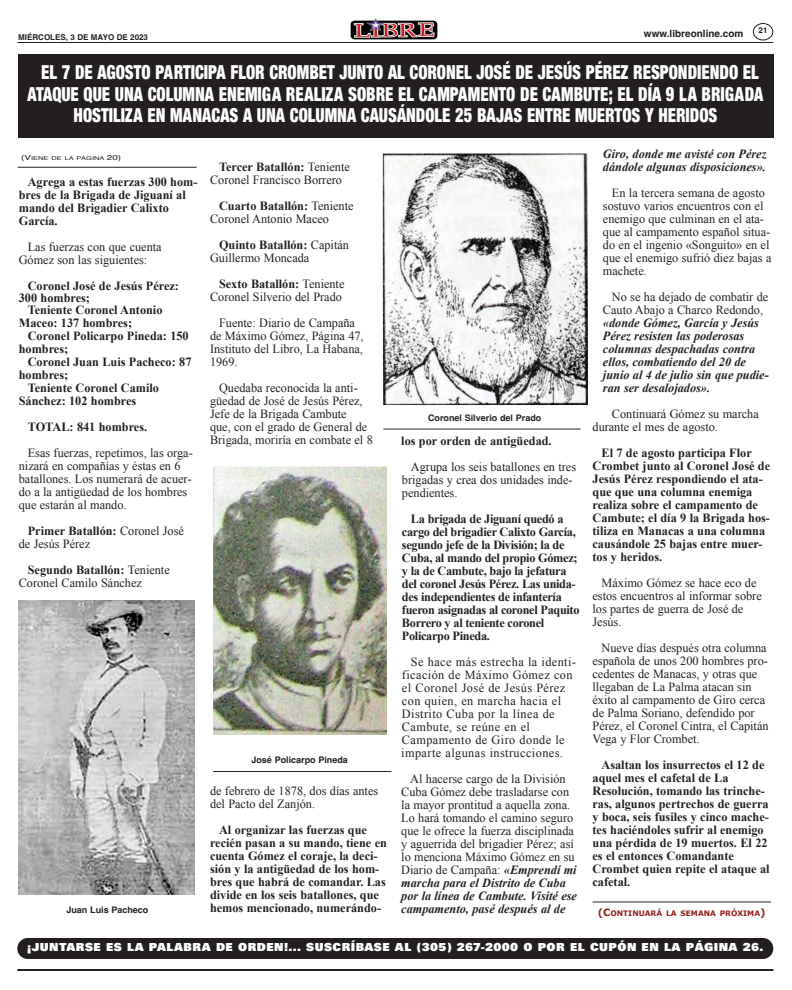
<style>
.page{position:relative;width:792px;height:990px;background:#fff}
.page>*{position:absolute;margin:0;border:0;box-sizing:border-box;transform-origin:0 0}
.t1{font:20.8px/21.3px "Sans Black Condensed DTC";color:#fff;text-align:center;scale:.85 1}
.t2{font:12.5px/13px "Times New Roman";color:#231f20}
.t3{font:700 12.5px/13px "Times New Roman";color:#231f20}
.t4{font:700 12.5px/13px "Times New Roman";letter-spacing:-.025em;color:#231f20}
.t5{font:italic 700 12.5px/13px "Times New Roman";color:#231f20}
.t6{font:12.5px/13px "Times New Roman";letter-spacing:.035em;color:#231f20}
.t7{font:12px "Univers Ultra Bold DTC";letter-spacing:.035em;color:#fff}
.t8{font:700 10px "Helvetica";color:#231f20}
.t9{font:700 9px "Helvetica";color:#231f20}
.t10{font:700 8px "Helvetica";color:#231f20}
.t11{font:700 7.5px "Verdana";color:#91211f}
.t12{font:5.2px "Helvetica";color:#231f20;scale:1.41 1}
.s1{font-size:7px}
.s2{font-weight:700}
.s3{font-weight:700;font-style:italic}
.s4{font-size:10px}
</style>
<div class="page">
<hr style="left:17px;top:969px;width:756px;height:2px;background:#231f20">
<hr style="left:17px;top:42px;width:756px;height:1px;background:#231f20">
<img style="left:350px;top:18px;width:88px;height:22px">
<svg style="left:753px;top:23px;width:20px;height:18px"></svg>
<div style="left:17px;top:938px;width:756px;height:21px;background:#231f20;border-radius:10px"></div>
<hr style="left:18px;top:167px;width:179px;height:1px;background:#231f20">
<img style="left:384px;top:155px;width:203px;height:249px">
<div style="left:380px;top:151px;width:211px;height:257px;border:3px solid #fff"></div>
<img style="left:214px;top:468px;width:172px;height:266px">
<div style="left:210px;top:464px;width:180px;height:274px;border:3px solid #fff"></div>
<img style="left:19px;top:601px;width:175px;height:293px">
<div style="left:15px;top:597px;width:183px;height:301px;border:3px solid #fff"></div>
<div style="left:18px;top:54px;width:755px;height:83px;background:#231f20"></div>
<hr style="left:593px;top:902px;width:178px;height:1px;background:#231f20">
<hr style="left:383px;top:429px;width:198px;height:1px;background:#231f20">
<hr style="left:213px;top:771px;width:178px;height:1px;background:#231f20">
<p class="t10" style="left:18px;top:34px;width:131px">MIÉRCOLES, 3 DE MAYO DE 2023</p>
<p class="t8" style="left:644px;top:29px;width:101px">www.libreonline.com</p>
<p class="t10" style="left:759px;top:27px;width:10px">21</p>
<p class="t1" style="left:28px;top:64px;width:867px">EL 7 DE AGOSTO PARTICIPA FLOR CROMBET JUNTO AL CORONEL JOSÉ DE JESÚS PÉREZ RESPONDIENDO EL<br>ATAQUE QUE UNA COLUMNA ENEMIGA REALIZA SOBRE EL CAMPAMENTO DE CAMBUTE; EL DÍA 9 LA BRIGADA<br>HOSTILIZA EN MANACAS A UNA COLUMNA CAUSÁNDOLE 25 BAJAS ENTRE MUERTOS Y HERIDOS</p>
<p class="t12" style="left:21px;top:156px;width:72px"><span class="s1">(V</span>IENE DE LA PÁGINA <span class="s1">20)</span></p>
<p class="t3" style="left:19px;top:175px;width:180px;text-indent:9px">Agrega a estas fuerzas 300 hom&shy;bres de la Brigada de Jiguaní al mando del Brigadier Calixto<br>García.</p>
<p class="t2" style="left:19px;top:240px;width:144px;text-indent:9px">Las fuerzas con que cuenta<br>Gómez son las siguientes:</p>
<p class="t3" style="left:19px;top:279px;width:162px;line-height:12px;text-indent:9px">Coronel José de Jesús Pérez:<br>300 hombres;</p>
<p class="t3" style="left:19px;top:303px;width:145px;text-indent:9px">Teniente Coronel Antonio<br>Maceo: 137 hombres;</p>
<p class="t3" style="left:19px;top:329px;width:171px;text-indent:9px">Coronel Policarpo Pineda: 150 hombres;</p>
<p class="t3" style="left:28px;top:355px;width:165px">Coronel Juan Luis Pacheco: 87</p>
<p class="t3" style="left:19px;top:368px;width:51px">hombres;</p>
<p class="t3" style="left:28px;top:381px;width:133px">Teniente Coronel Camilo</p>
<p class="t3" style="left:19px;top:394px;width:119px">Sánchez: 102 hombres</p>
<p class="t3" style="left:28px;top:420px;width:121px">TOTAL: 841 hombres.</p>
<p class="t2" style="left:19px;top:446px;width:175px;text-indent:9px">Esas fuerzas, repetimos, las orga&shy;nizará en compañías y éstas en 6 batallones. Los numerará de acuer&shy;do a la antigüedad de los hombres que estarán al mando.</p>
<p class="t2" style="left:19px;top:524px;width:167px;text-indent:9px"><span class="s2">Primer Batallón:</span> Coronel José de Jesús Pérez</p>
<p class="t2" style="left:19px;top:563px;width:153px;text-indent:9px"><span class="s2">Segundo Batallón:</span> Teniente<br>Coronel Camilo Sánchez</p>
<p class="t2" style="left:210px;top:160px;width:141px;text-indent:9px"><span class="s2">Tercer Batallón:</span> Teniente<br>Coronel Francisco Borrero</p>
<p class="t2" style="left:210px;top:199px;width:145px;text-indent:9px"><span class="s2">Cuarto Batallón:</span> Teniente<br>Coronel Antonio Maceo</p>
<p class="t2" style="left:210px;top:238px;width:140px;text-indent:9px"><span class="s2">Quinto Batallón:</span> Capitán<br>Guillermo Moncada</p>
<p class="t2" style="left:210px;top:277px;width:136px;text-align:right"><span class="s2">Sexto Batallón:</span> Teniente<br>Coronel Silverio del Prado</p>
<p class="t2" style="left:210px;top:316px;width:155px;text-indent:9px">Fuente: Diario de Campaña de Máximo Gómez, Página 47,<br>Instituto del Libro, La Habana,<br>1969.</p>
<p class="t2" style="left:210px;top:381px;width:164px;text-indent:9px">Quedaba reconocida la anti&shy;güedad de José de Jesús Pérez,<br>Jefe de la Brigada Cambute<br>que, con el grado de General de<br>Brigada, moriría en combate el 8</p>
<p class="t9" style="left:66px;top:906px;width:84px">Juan Luis Pacheco</p>
<p class="t9" style="left:251px;top:756px;width:98px">José Policarpo Pineda</p>
<p class="t2" style="left:210px;top:784px;width:170px">de febrero de 1878, dos días antes del Pacto del Zanjón.</p>
<p class="t3" style="left:210px;top:823px;width:178px;text-indent:9px">Al organizar las fuerzas que recién pasan a su mando, tiene en cuenta Gómez el coraje, la deci&shy;sión y la antigüedad de los hom&shy;bres que habrá de comandar. Las divide en los seis batallones, que hemos mencionado, numerándo-</p>
<p class="t9" style="left:428px;top:414px;width:115px">Coronel Silverio del Prado</p>
<p class="t3" style="left:401px;top:434px;width:152px">los por orden de antigüedad.</p>
<p class="t2" style="left:402px;top:460px;width:176px;text-indent:9px">Agrupa los seis batallones en tres brigadas y crea dos unidades inde&shy;pendientes.</p>
<p class="t4" style="left:402px;top:512px;width:179px;text-indent:9px">La brigada de Jiguaní quedó a cargo del brigadier Calixto García, segundo jefe de la División; la de<br>Cuba, al mando del propio Gómez; y la de Cambute, bajo la jefatura del coronel Jesús Pérez. Las unida&shy;des independientes de infantería fueron asignadas al coronel Paquito<br>Borrero y al teniente coronel<br>Policarpo Pineda.</p>
<p class="t6" style="left:401px;top:655px;width:176px;text-indent:10px">Se hace más estrecha la identi&shy;ficación de Máximo Gómez con el Coronel José de Jesús Pérez con quien, en marcha hacia el<br>Distrito Cuba por la línea de<br>Cambute, se reúne en el<br>Campamento de Giro donde le imparte algunas instrucciones.</p>
<p class="t2" style="left:401px;top:772px;width:177px;text-indent:9px">Al hacerse cargo de la División<br>Cuba Gómez debe trasladarse con la mayor prontitud a aquella zona.<br>Lo hará tomando el camino seguro que le ofrece la fuerza disciplinada y aguerrida del brigadier Pérez; así lo menciona Máximo Gómez en su<br>Diario de Campaña: <span class="s3">«Emprendí mi marcha para el Distrito de Cuba por la línea de Cambute. Visité ese campamento, pasé después al de</span></p>
<p class="t5" style="left:603px;top:147px;width:165px">Giro, donde me avisté con Pérez dándole algunas disposiciones».</p>
<p class="t2" style="left:603px;top:186px;width:170px;text-indent:9px">En la tercera semana de agosto sostuvo varios encuentros con el enemigo que culminan en el ata&shy;que al campamento español situa&shy;do en el ingenio «Songuito» en el que el enemigo sufrió diez bajas a machete.</p>
<p class="t2" style="left:603px;top:290px;width:167px;text-indent:9px">No se ha dejado de combatir de<br>Cauto Abajo a Charco Redondo,</p>
<p class="t5" style="left:603px;top:316px;width:167px">«donde Gómez, García y Jesús<br>Pérez resisten las poderosas columnas despachadas contra ellos, combatiendo del 20 de junio al 4 de julio sin que pudie&shy;ran ser desalojados».</p>
<p class="t2" style="left:593px;top:407px;width:168px;text-indent:19px">Continuará Gómez su marcha durante el mes de agosto.</p>
<p class="t3" style="left:593px;top:446px;width:179px;text-indent:9px">El 7 de agosto participa Flor<br>Crombet junto al Coronel José de<br>Jesús Pérez respondiendo el ata&shy;que que una columna enemiga realiza sobre el campamento de<br>Cambute; el día 9 la Brigada hos&shy;tiliza en Manacas a una columna causándole 25 bajas entre muer&shy;tos y heridos.</p>
<p class="t2" style="left:593px;top:576px;width:171px;text-indent:9px">Máximo Gómez se hace eco de estos encuentros al informar sobre los partes de guerra de José de<br>Jesús.</p>
<p class="t2" style="left:593px;top:641px;width:178px;text-indent:9px">Nueve días después otra columna española de unos 200 hombres pro&shy;cedentes de Manacas, y otras que llegaban de La Palma atacan sin éxito al campamento de Giro cerca de Palma Soriano, defendido por<br>Pérez, el Coronel Cintra, el Capitán<br>Vega y Flor Crombet.</p>
<p class="t3" style="left:593px;top:758px;width:179px;text-indent:9px">Asaltan los insurrectos el 12 de aquel mes el cafetal de La<br>Resolución, tomando las trinche&shy;ras, algunos pertrechos de guerra y boca, seis fusiles y cinco mache&shy;tes haciéndoles sufrir al enemigo una pérdida de 19 muertos. El 22 es el entonces Comandante<br>Crombet quien repite el ataque al cafetal.</p>
<p class="t11" style="left:598px;top:908px;width:169px"><span class="s4">(C</span>ONTINUARÁ LA SEMANA PRÓXIMA<span class="s4">)</span></p>
<p class="t7" style="left:27px;top:943px;width:738px">¡JUNTARSE ES LA PALABRA DE ORDEN!... SUSCRÍBASE AL (305) 267-2000 O POR EL CUPÓN EN LA PÁGINA 26.</p>
</div>
